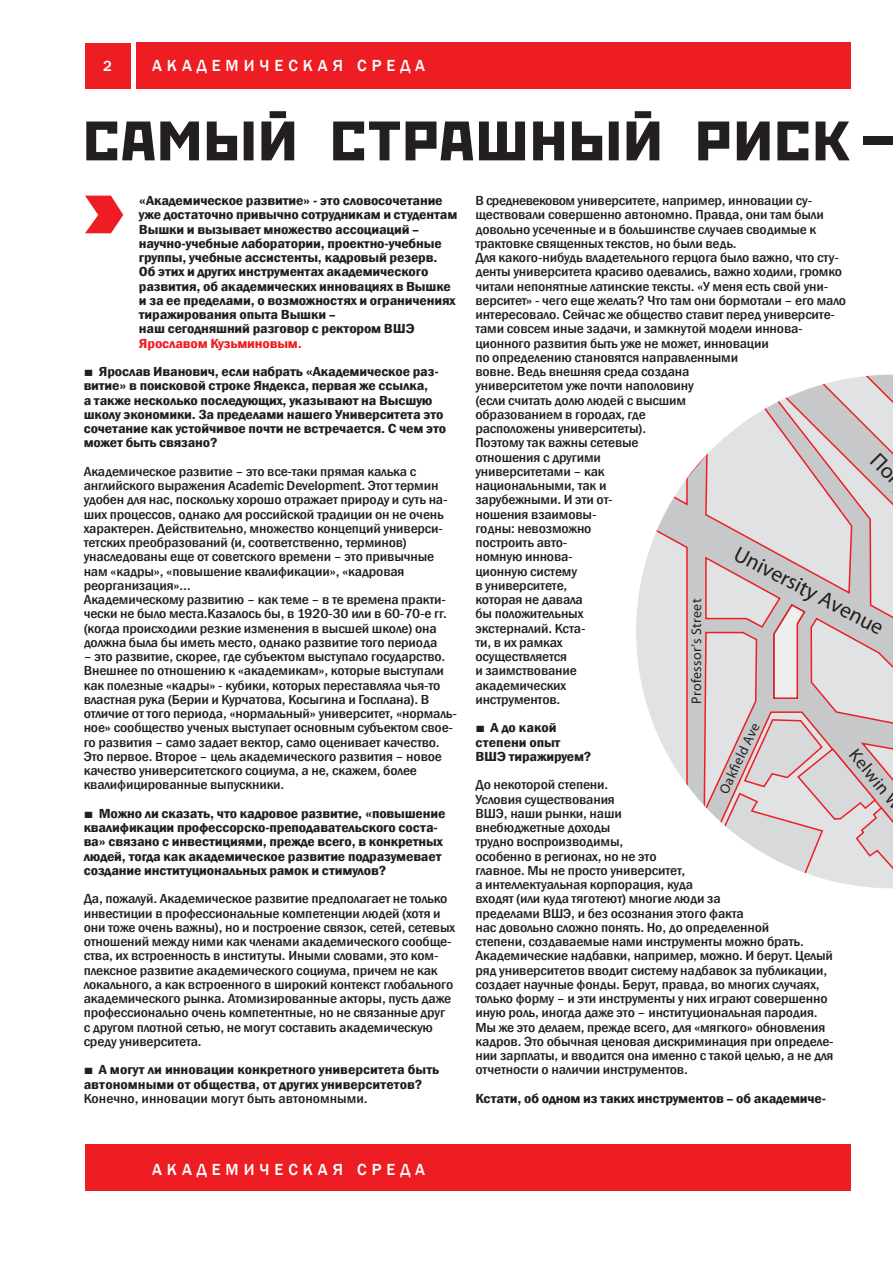
<style>
.page{position:relative;width:893px;height:1263px;background:#fff}
.page>*{position:absolute;margin:0;border:0;box-sizing:border-box;transform-origin:0 0}
.zag{font:55.5px "Rodchenko C";letter-spacing:.04em;color:#231f20;scale:1.19 1}
.t1{font:21.9px "Myriad Pro";color:#231f20}
.t2{font:18px "Myriad Pro";color:#231f20}
.t3{font:500 16.5px "Franklin Gothic";letter-spacing:.3em;color:#fff}
.t4{font:500 15px "Franklin Gothic";color:#fff}
.t5{font:13.95px "Myriad Pro";letter-spacing:.025em;color:#231f20}
.base{font:500 condensed 13.5px/14.2px "Franklin Gothic";letter-spacing:-.01em;color:#231f20;scale:1.17 1}
.end{font:600 condensed 13.5px/14.2px "Franklin Gothic";letter-spacing:-.01em;color:#231f20;scale:1.19 1}
.s1{color:#ee1d23}
</style>
<div class="page">
<div style="left:85px;top:1144px;width:765px;height:47px;background:#ee1d23"></div>
<div style="left:136px;top:43px;width:714px;height:46px;background:#ee1d23"></div>
<div style="left:85px;top:43px;width:46px;height:46px;background:#ee1d23"></div>
<svg style="left:85px;top:196px;width:38px;height:37px"></svg>
<div style="left:863px;top:136px;width:30px;height:9px;background:#231f20"></div>
<svg style="left:636px;top:374px;width:257px;height:515px"></svg>
<svg style="left:870px;top:452px;width:23px;height:28px"></svg>
<p class="t3" style="left:152px;top:55px;width:275px">АКАДЕМИЧЕСКАЯ СРЕДА</p>
<p class="zag" style="left:84px;top:110px;width:645px">САМЫЙ СТРАШНЫЙ РИСК</p>
<p class="t4" style="left:103px;top:57px;width:10px">2</p>
<p class="end" style="left:139px;top:193px;width:269px">«Академическое развитие» - это словосочетание уже достаточно привычно сотрудникам и студентам Вышки и вызывает множество ассоциаций – научно-учебные лаборатории, проектно-учебные группы, учебные ассистенты, кадровый резерв.<br>Об этих и других инструментах академического развития, об академических инновациях в Вышке и за ее пределами, о возможностях и ограничениях тиражирования опыта Вышки –<br>наш сегодняшний разговор с ректором ВШЭ <span class="s1">Ярославом Кузьминовым.</span></p>
<p class="end" style="left:84px;top:364px;width:306px">■ Ярослав Иванович, если набрать «Академическое раз&shy;витие» в поисковой строке Яндекса, первая же ссылка,<br>а также несколько последующих, указывают на Высшую школу экономики. За пределами нашего Университета это сочетание как устойчивое почти не встречается. С чем это может быть связано?</p>
<p class="base" style="left:84px;top:464px;width:313px">Академическое развитие – это все-таки прямая калька с английского выражения Academic Development. Этот термин удобен для нас, поскольку хорошо отражает природу и суть на&shy;ших процессов, однако для российской традиции он не очень характерен. Действительно, множество концепций универси&shy;тетских преобразований (и, соответственно, терминов) унаследованы еще от советского времени – это привычные нам «кадры», «повышение квалификации», «кадровая реорганизация»…</p>
<p class="base" style="left:84px;top:592px;width:312px">Академическому развитию – как теме – в те времена практи&shy;чески не было места.Казалось бы, в 1920-30 или в 60-70-е гг. (когда происходили резкие изменения в высшей школе) она должна была бы иметь место, однако развитие того периода</p>
<p class="base" style="left:84px;top:649px;width:321px">– это развитие, скорее, где субъектом выступало государство.<br>Внешнее по отношению к «академикам», которые выступали как полезные «кадры» - кубики, которых переставляла чья-то властная рука (Берии и Курчатова, Косыгина и Госплана). В отличие от того периода, «нормальный» университет, «нормаль&shy;ное» сообщество ученых выступает основным субъектом свое&shy;го развития – само задает вектор, само оценивает качество.<br>Это первое. Второе – цель академического развития – новое качество университетского социума, а не, скажем, более</p>
<p class="base" style="left:84px;top:778px;width:173px">квалифицированные выпускники.</p>
<p class="end" style="left:84px;top:806px;width:305px">■ Можно ли сказать, что кадровое развитие, «повышение квалификации профессорско-преподавательского соста&shy;ва» связано с инвестициями, прежде всего, в конкретных людей, тогда как академическое развитие подразумевает создание институциональных рамок и стимулов?</p>
<p class="base" style="left:84px;top:892px;width:319px">Да, пожалуй. Академическое развитие предполагает не только инвестиции в профессиональные компетенции людей (хотя и они тоже очень важны), но и построение связок, сетей, сетевых отношений между ними как членами академического сообще&shy;ства, их встроенность в институты. Иными словами, это ком&shy;плексное развитие академического социума, причем не как локального, а как встроенного в широкий контекст глобального академического рынка. Атомизированные акторы, пусть даже профессионально очень компетентные, но не связанные друг<br>c другом плотной сетью, не могут составить академическую среду университета.</p>
<p class="end" style="left:84px;top:1062px;width:300px">■ А могут ли инновации конкретного университета быть автономными от общества, от других университетов?</p>
<p class="base" style="left:84px;top:1091px;width:244px">Конечно, инновации могут быть автономными.</p>
<p class="base" style="left:475px;top:193px;width:299px">В средневековом университете, например, инновации су&shy;ществовали совершенно автономно. Правда, они там были довольно усеченные и в большинстве случаев сводимые к трактовке священных текстов, но были ведь.</p>
<p class="base" style="left:475px;top:250px;width:318px">Для какого-нибудь владетельного герцога было важно, что сту&shy;денты университета красиво одевались, важно ходили, громко читали непонятные латинские тексты. «У меня есть свой уни&shy;верситет» - чего еще желать? Что там они бормотали – его мало интересовало. Сейчас же общество ставит перед университе&shy;тами совсем иные задачи, и замкнутой модели иннова&shy;ционного развития быть уже не может, инновации<br>по определению становятся направленными<br>вовне. Ведь внешняя среда создана<br>университетом уже почти наполовину<br>(если считать долю людей с высшим<br>образованием в городах, где<br>расположены университеты).<br>Поэтому так важны сетевые<br>отношения с другими<br>университетами – как<br>национальными, так и<br>зарубежными. И эти от-<br>ношения взаимовы-<br>годны: невозможно<br>построить авто-<br>номную иннова-<br>ционную систему<br>в университете,<br>которая не давала<br>бы положительных<br>экстерналий. Кста-<br>ти, в их рамках<br>осуществляется<br>и заимствование<br>академических<br>инструментов.</p>
<p class="end" style="left:475px;top:720px;width:99px">■ А до какой степени опыт<br>ВШЭ тиражируем?</p>
<p class="base" style="left:475px;top:778px;width:308px">До некоторой степени.<br>Условия существования<br>ВШЭ, наши рынки, наши<br>внебюджетные доходы<br>трудно воспроизводимы,<br>особенно в регионах, но не это<br>главное. Мы не просто университет,<br>а интеллектуальная корпорация, куда<br>входят (или куда тяготеют) многие люди за<br>пределами ВШЭ, и без осознания этого факта<br>нас довольно сложно понять. Но, до определенной<br>степени, создаваемые нами инструменты можно брать.<br>Академические надбавки, например, можно. И берут. Целый ряд университетов вводит систему надбавок за публикации, создает научные фонды. Берут, правда, во многих случаях, только форму – и эти инструменты у них играют совершенно иную роль, иногда даже это – институциональная пародия.<br>Мы же это делаем, прежде всего, для «мягкого» обновления кадров. Это обычная ценовая дискриминация при определе&shy;нии зарплаты, и вводится она именно с такой целью, а не для отчетности о наличии инструментов.</p>
<p class="end" style="left:475px;top:1091px;width:296px">Кстати, об одном из таких инструментов – об академиче-</p>
<p class="t1" style="left:742px;top:540px;width:167px;rotate:28deg">University Avenue</p>
<p class="t5" style="left:688px;top:704px;width:106px;rotate:-90deg">Professor’s Street</p>
<p class="t5" style="left:715px;top:789px;width:78px;rotate:-65deg">Oakfi eld Ave</p>
<p class="t2" style="left:862px;top:744px;width:54px;rotate:51deg">Kelwin</p>
<p class="t3" style="left:152px;top:1159px;width:275px">АКАДЕМИЧЕСКАЯ СРЕДА</p>
</div>
